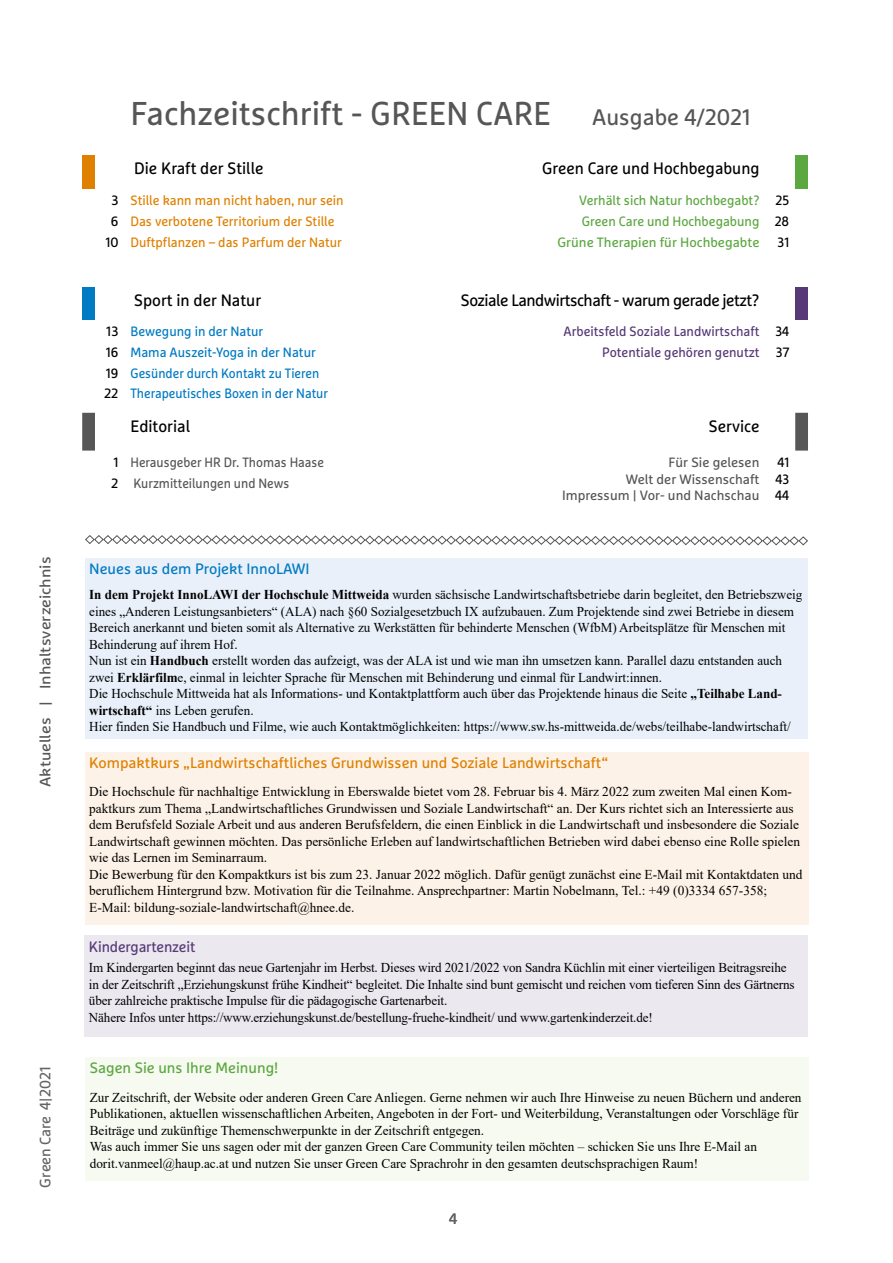
<style>
.page{position:relative;width:893px;height:1263px;background:#fff}
.page>*{position:absolute;margin:0;border:0;box-sizing:border-box;transform-origin:0 0}
.t1{font:33px "Marselis Pro";color:#565656}
.t2{font:16.5px "Marselis Pro";color:#000}
.t3{font:16.5px "Marselis Pro";letter-spacing:-.03em;color:#000}
.t4{font:16.5px "Marselis Pro";color:#000;scale:.96 1}
.t5{font:15px "Marselis Pro";color:#df8000}
.t6{font:15px "Marselis Pro";color:#565656;scale:1.1 1}
.t7{font:15px "Marselis Pro";color:#007ac3}
.t8{font:15px "Marselis Pro";color:#5ba740}
.t9{font:15px "Marselis Pro";letter-spacing:-.01em;color:#636362}
.t10{font:15px "Marselis Pro";letter-spacing:-.01em;color:#563976}
.t11{font:13.5px/16.5px "Times New Roman";color:#000}
.t12{font:13.5px/20.7px "Marselis Pro";color:#007ac3;scale:.96 1}
.t13{font:13.5px/20.7px "Marselis Pro";color:#df8000;scale:.96 1}
.t14{font:13.5px/20.7px "Marselis Pro";color:#5ba740;text-align:right;scale:.96 1}
.t15{font:13.5px/16.5px "Marselis Pro";color:#565656;text-align:right}
.t16{font:13.5px/20.7px "Marselis Pro";color:#563976;text-align:right;scale:.96 1}
.t17{font:13.5px/20.7px "Marselis Pro";color:#565656;scale:.93 1}
.t18{font:13.5px/20.7px "Marselis Pro";color:#000;text-align:justify;scale:.96 1}
.t19{font:13.5px/20.7px "Marselis Pro";color:#000;text-align:center}
.s1{font-size:22.5px}
.s2{font-weight:700}
</style>
<div class="page">
<div style="left:85px;top:752px;width:723px;height:173px;background:#fdf2e7"></div>
<div style="left:82px;top:155px;width:13px;height:34px;background:#df8000"></div>
<div style="left:795px;top:155px;width:13px;height:34px;background:#5ba740"></div>
<div style="left:82px;top:287px;width:13px;height:32px;background:#007ac3"></div>
<div style="left:795px;top:287px;width:13px;height:32px;background:#563976"></div>
<svg style="left:82px;top:413px;width:726px;height:38px"></svg>
<svg style="left:85px;top:535px;width:723px;height:11px"></svg>
<div style="left:85px;top:558px;width:723px;height:180px;background:#e9f0fa"></div>
<div style="left:85px;top:1057px;width:723px;height:123px;background:#f7faf1"></div>
<div style="left:85px;top:935px;width:723px;height:101px;background:#ebe8f0"></div>
<p class="t6" style="left:36px;top:787px;width:211px;rotate:-90deg">Aktuelles | Inhaltsverzeichnis</p>
<p class="t9" style="left:36px;top:1187px;width:122px;rotate:-90deg">Green Care 4|2021</p>
<h1 class="t1" style="left:130px;top:94px;width:622px">Fachzeitschrift - GREEN CARE <span class="s1">Ausgabe 4/2021</span></h1>
<p class="t2" style="left:134px;top:158px;width:131px">Die Kraft der Stille</p>
<p class="t4" style="left:542px;top:158px;width:228px">Green Care und Hochbegabung</p>
<p class="t19" style="left:105px;top:190px;width:15px">3<br>6<br>10</p>
<p class="t13" style="left:130px;top:190px;width:224px">Stille kann man nicht haben, nur sein<br>Das verbotene Territorium der Stille<br>Duftpflanzen – das Parfum der Natur</p>
<p class="t14" style="left:557px;top:190px;width:212px">Verhält sich Natur hochbegabt?<br>Green Care und Hochbegabung<br>Grüne Therapien für Hochbegabte</p>
<p class="t18" style="left:775px;top:190px;width:17px">25<br>28<br>31</p>
<p class="t2" style="left:134px;top:290px;width:128px">Sport in der Natur</p>
<p class="t3" style="left:461px;top:290px;width:300px">Soziale Landwirtschaft - warum gerade jetzt?</p>
<p class="t19" style="left:104px;top:321px;width:16px;text-align:justify">13<br>16<br>19<br>22</p>
<p class="t12" style="left:130px;top:321px;width:207px">Bewegung in der Natur<br>Mama Auszeit-Yoga in der Natur<br>Gesünder durch Kontakt zu Tieren<br>Therapeutisches Boxen in der Natur</p>
<p class="t16" style="left:564px;top:321px;width:206px">Arbeitsfeld Soziale Landwirtschaft<br>Potentiale gehören genutzt</p>
<p class="t18" style="left:775px;top:321px;width:16px">34<br>37</p>
<p class="t2" style="left:130px;top:416px;width:61px">Editorial</p>
<p class="t2" style="left:709px;top:416px;width:52px">Service</p>
<p class="t19" style="left:111px;top:452px;width:9px;text-align:left">1<br>2</p>
<p class="t17" style="left:130px;top:452px;width:210px">Herausgeber HR Dr. Thomas Haase<br>Kurzmitteilungen und News</p>
<p class="t15" style="left:562px;top:454px;width:199px">Für Sie gelesen<br>Welt der Wissenschaft<br>Impressum | Vor- und Nachschau</p>
<p class="t18" style="left:775px;top:454px;width:16px;line-height:16.5px">41<br>43<br>44</p>
<p class="t7" style="left:89px;top:560px;width:222px">Neues aus dem Projekt InnoLAWI</p>
<p class="t11" style="left:89px;top:586px;width:715px"><span class="s2">In dem Projekt InnoLAWI der Hochschule Mittweida</span> wurden sächsische Landwirtschaftsbetriebe darin begleitet, den Betriebszweig eines „Anderen Leistungsanbieters“ (ALA) nach §60 Sozialgesetzbuch IX aufzubauen. Zum Projektende sind zwei Betriebe in diesem Bereich anerkannt und bieten somit als Alternative zu Werkstätten für behinderte Menschen (WfbM) Arbeitsplätze für Menschen mit Behinderung auf ihrem Hof.<br>Nun ist ein <span class="s2">Handbuch</span> erstellt worden das aufzeigt, was der ALA ist und wie man ihn umsetzen kann. Parallel dazu entstanden auch zwei <span class="s2">Erklärfilm</span>e, einmal in leichter Sprache für Menschen mit Behinderung und einmal für Landwirt:innen.<br>Die Hochschule Mittweida hat als Informations- und Kontaktplattform auch über das Projektende hinaus die Seite <span class="s2">„Teilhabe Land&shy;wirtschaft“</span> ins Leben gerufen.<br>Hier finden Sie Handbuch und Filme, wie auch Kontaktmöglichkeiten: https://www.sw.hs-mittweida.de/webs/teilhabe-landwirtschaft/</p>
<p class="t5" style="left:89px;top:754px;width:520px">Kompaktkurs „Landwirtschaftliches Grundwissen und Soziale Landwirtschaft“</p>
<p class="t11" style="left:89px;top:783px;width:715px">Die Hochschule für nachhaltige Entwicklung in Eberswalde bietet vom 28. Februar bis 4. März 2022 zum zweiten Mal einen Kom&shy;paktkurs zum Thema „Landwirtschaftliches Grundwissen und Soziale Landwirtschaft“ an. Der Kurs richtet sich an Interessierte aus dem Berufsfeld Soziale Arbeit und aus anderen Berufsfeldern, die einen Einblick in die Landwirtschaft und insbesondere die Soziale Landwirtschaft gewinnen möchten. Das persönliche Erleben auf landwirtschaftlichen Betrieben wird dabei ebenso eine Rolle spielen wie das Lernen im Seminarraum.<br>Die Bewerbung für den Kompaktkurs ist bis zum 23. Januar 2022 möglich. Dafür genügt zunächst eine E-Mail mit Kontaktdaten und beruflichem Hintergrund bzw. Motivation für die Teilnahme. Ansprechpartner: Martin Nobelmann, Tel.: +49 (0)3334 657-358; E-Mail: bildung-soziale-landwirtschaft@hnee.de.</p>
<p class="t10" style="left:89px;top:937px;width:108px">Kindergartenzeit</p>
<p class="t11" style="left:89px;top:959px;width:707px">Im Kindergarten beginnt das neue Gartenjahr im Herbst. Dieses wird 2021/2022 von Sandra Küchlin mit einer vierteiligen Beitragsreihe in der Zeitschrift „Erziehungskunst frühe Kindheit“ begleitet. Die Inhalte sind bunt gemischt und reichen vom tieferen Sinn des Gärtnerns über zahlreiche praktische Impulse für die pädagogische Gartenarbeit.<br>Nähere Infos unter https://www.erziehungskunst.de/bestellung-fruehe-kindheit/ und www.gartenkinderzeit.de!</p>
<p class="t8" style="left:90px;top:1059px;width:190px">Sagen Sie uns Ihre Meinung!</p>
<p class="t11" style="left:90px;top:1088px;width:713px">Zur Zeitschrift, der Website oder anderen Green Care Anliegen. Gerne nehmen wir auch Ihre Hinweise zu neuen Büchern und anderen Publikationen, aktuellen wissenschaftlichen Arbeiten, Angeboten in der Fort- und Weiterbildung, Veranstaltungen oder Vorschläge für Beiträge und zukünftige Themenschwerpunkte in der Zeitschrift entgegen.<br>Was auch immer Sie uns sagen oder mit der ganzen Green Care Community teilen möchten – schicken Sie uns Ihre E-Mail an dorit.vanmeel@haup.ac.at und nutzen Sie unser Green Care Sprachrohr in den gesamten deutschsprachigen Raum!</p>
<p class="t9" style="left:449px;top:1209px;width:10px">4</p>
</div>
